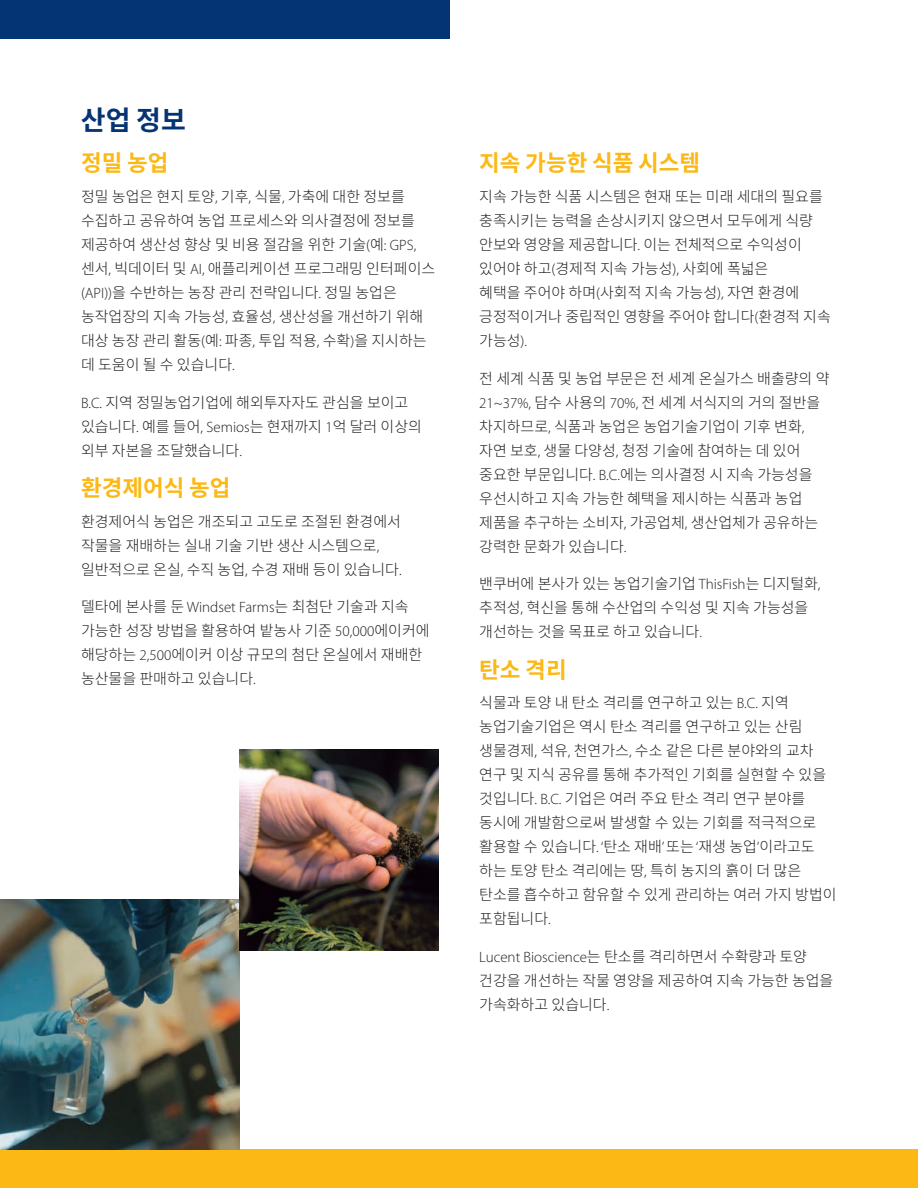
<style>
.page{position:relative;width:918px;height:1188px;background:#fff}
.page>*{position:absolute;margin:0;border:0;box-sizing:border-box;transform-origin:0 0}
.t1{font:700 27px "Noto Sans CJ Kkr";color:#053474}
.Titles{font:700 22.5px "Noto Sans CJ Kkr";color:#fcb814}
.Body_Copy{font:300 15px/24px "Noto Sans CJ Kkr";color:#231f20}
.s1{font-family:"Myriad Pro"}
</style>
<div class="page">
<div style="left:0;top:1149px;width:918px;height:39px;background:#fcb814"></div>
<div style="left:0;top:0;width:450px;height:39px;background:#053474"></div>
<img style="left:0;top:900px;width:240px;height:249px">
<img style="left:240px;top:750px;width:199px;height:200px">
<p class="t1" style="left:81px;top:104px;width:106px">산업 정보</p>
<p class="Titles" style="left:81px;top:150px;width:89px">정밀 농업</p>
<p class="Body_Copy" style="left:81px;top:185px;width:356px">정밀 농업은 현지 토양<span class="s1">,</span> 기후<span class="s1">,</span> 식물<span class="s1">,</span> 가축에 대한 정보를 수집하고 공유하여 농업 프로세스와 의사결정에 정보를 제공하여 생산성 향상 및 비용 절감을 위한 기술<span class="s1">(</span>예<span class="s1">: GPS, </span>센서<span class="s1">,</span> 빅데이터 및 <span class="s1">AI,</span> 애플리케이션 프로그래밍 인터페이스 <span class="s1">(API))</span>을 수반하는 농장 관리 전략입니다<span class="s1">.</span> 정밀 농업은 농작업장의 지속 가능성<span class="s1">,</span> 효율성<span class="s1">,</span> 생산성을 개선하기 위해 대상 농장 관리 활동<span class="s1">(</span>예<span class="s1">:</span> 파종<span class="s1">,</span> 투입 적용<span class="s1">,</span> 수확<span class="s1">)</span>을 지시하는 데 도움이 될 수 있습니다<span class="s1">.</span></p>
<p class="Body_Copy" style="left:81px;top:390px;width:343px"><span class="s1">B.C.</span> 지역 정밀농업기업에 해외투자자도 관심을 보이고 있습니다<span class="s1">.</span> 예를 들어<span class="s1">, Semios</span>는 현재까지 <span class="s1">1</span>억 달러 이상의 외부 자본을 조달했습니다<span class="s1">.</span></p>
<p class="Titles" style="left:81px;top:475px;width:151px">환경제어식 농업</p>
<p class="Body_Copy" style="left:81px;top:510px;width:322px">환경제어식 농업은 개조되고 고도로 조절된 환경에서 작물을 재배하는 실내 기술 기반 생산 시스템으로<span class="s1">, </span>일반적으로 온실<span class="s1">,</span> 수직 농업<span class="s1">,</span> 수경 재배 등이 있습니다<span class="s1">.</span></p>
<p class="Body_Copy" style="left:81px;top:595px;width:350px">델타에 본사를 둔 <span class="s1">Windset Farms</span>는 최첨단 기술과 지속 가능한 성장 방법을 활용하여 밭농사 기준 <span class="s1">50,000</span>에이커에 해당하는 <span class="s1">2,500</span>에이커 이상 규모의 첨단 온실에서 재배한 농산물을 판매하고 있습니다<span class="s1">.</span></p>
<p class="Titles" style="left:479px;top:150px;width:222px">지속 가능한 식품 시스템</p>
<p class="Body_Copy" style="left:479px;top:185px;width:353px">지속 가능한 식품 시스템은 현재 또는 미래 세대의 필요를 충족시키는 능력을 손상시키지 않으면서 모두에게 식량 안보와 영양을 제공합니다<span class="s1">.</span> 이는 전체적으로 수익성이 있어야 하고<span class="s1">(</span>경제적 지속 가능성<span class="s1">),</span> 사회에 폭넓은<br>혜택을 주어야 하며<span class="s1">(</span>사회적 지속 가능성<span class="s1">),</span> 자연 환경에 긍정적이거나 중립적인 영향을 주어야 합니다<span class="s1">(</span>환경적 지속 가능성<span class="s1">).</span></p>
<p class="Body_Copy" style="left:479px;top:366px;width:352px">전 세계 식품 및 농업 부문은 전 세계 온실가스 배출량의 약<br><span class="s1">21~37%,</span> 담수 사용의 <span class="s1">70%,</span> 전 세계 서식지의 거의 절반을 차지하므로<span class="s1">,</span> 식품과 농업은 농업기술기업이 기후 변화<span class="s1">, </span>자연 보호<span class="s1">,</span> 생물 다양성<span class="s1">,</span> 청정 기술에 참여하는 데 있어 중요한 부문입니다<span class="s1">. B.C.</span>에는 의사결정 시 지속 가능성을 우선시하고 지속 가능한 혜택을 제시하는 식품과 농업 제품을 추구하는 소비자<span class="s1">,</span> 가공업체<span class="s1">,</span> 생산업체가 공유하는 강력한 문화가 있습니다<span class="s1">.</span></p>
<p class="Body_Copy" style="left:479px;top:572px;width:343px">밴쿠버에 본사가 있는 농업기술기업 <span class="s1">ThisFish</span>는 디지털화<span class="s1">, </span>추적성<span class="s1">,</span> 혁신을 통해 수산업의 수익성 및 지속 가능성을 개선하는 것을 목표로 하고 있습니다<span class="s1">.</span></p>
<p class="Titles" style="left:479px;top:657px;width:89px">탄소 격리</p>
<p class="Body_Copy" style="left:479px;top:691px;width:359px">식물과 토양 내 탄소 격리를 연구하고 있는 <span class="s1">B.C.</span> 지역 농업기술기업은 역시 탄소 격리를 연구하고 있는 산림 생물경제<span class="s1">,</span> 석유<span class="s1">,</span> 천연가스<span class="s1">,</span> 수소 같은 다른 분야와의 교차 연구 및 지식 공유를 통해 추가적인 기회를 실현할 수 있을 것입니다<span class="s1">. B.C.</span> 기업은 여러 주요 탄소 격리 연구 분야를 동시에 개발함으로써 발생할 수 있는 기회를 적극적으로 활용할 수 있습니다<span class="s1">. ‘</span>탄소 재배<span class="s1">’</span> 또는 <span class="s1">‘</span>재생 농업<span class="s1">’</span>이라고도 하는 토양 탄소 격리에는 땅<span class="s1">,</span> 특히 농지의 흙이 더 많은 탄소를 흡수하고 함유할 수 있게 관리하는 여러 가지 방법이 포함됩니다<span class="s1">.</span></p>
<p class="Body_Copy" style="left:479px;top:945px;width:356px"><span class="s1">Lucent Bioscience</span>는 탄소를 격리하면서 수확량과 토양 건강을 개선하는 작물 영양을 제공하여 지속 가능한 농업을 가속화하고 있습니다<span class="s1">.</span></p>
</div>
